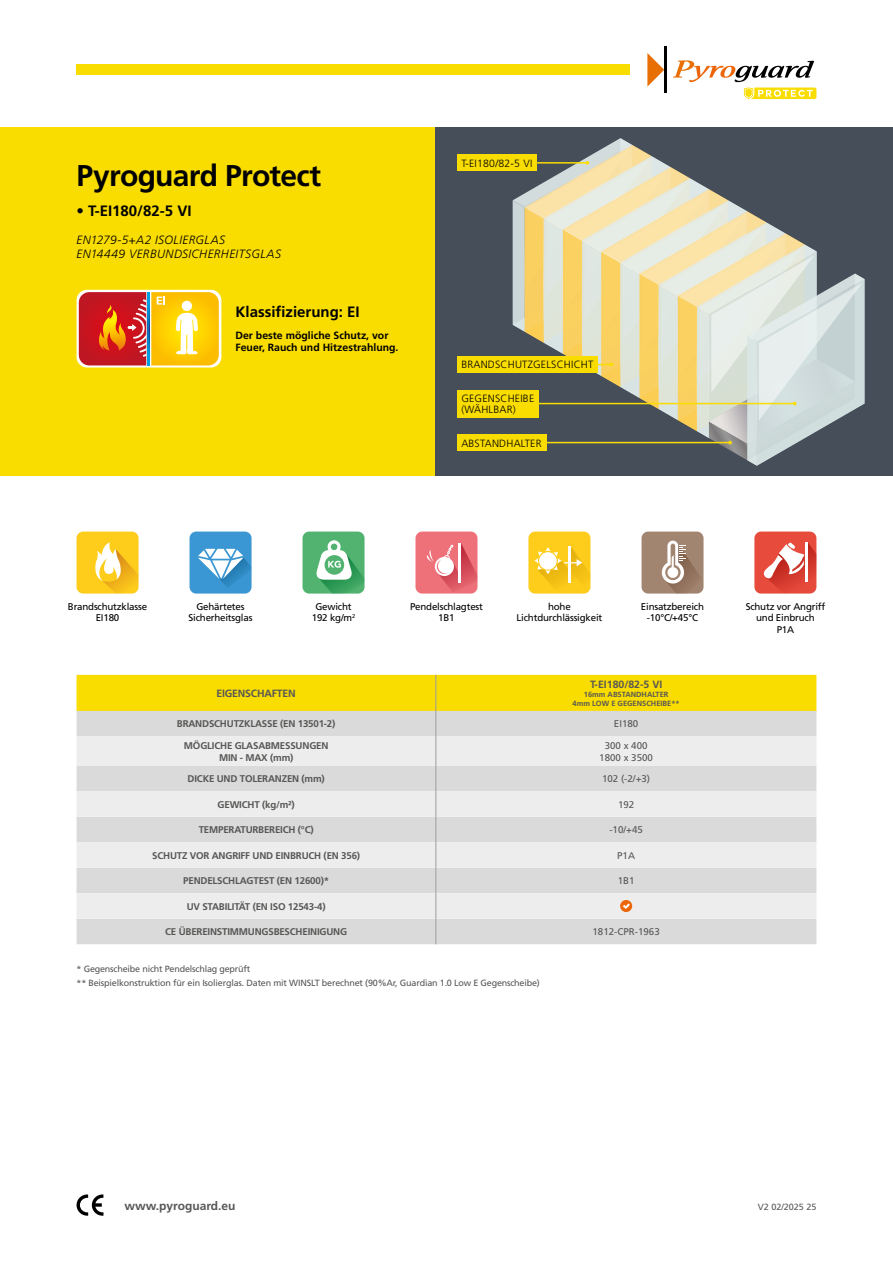
<style>
.page{position:relative;width:893px;height:1263px;background:#fff}
.page>*{position:absolute;margin:0;border:0;box-sizing:border-box;transform-origin:0 0}
.t1{font:700 30px "Frutiger LT Std";letter-spacing:-.025em;color:#000}
.t2{font:700 15px "Frutiger LT Std";color:#000}
.t3{font:italic 300 12px/14.4px "Frutiger LT Std";letter-spacing:.025em;color:#000}
.t4{font:700 12px "Frutiger LT Std";color:#575756}
.t5{font:300 10.5px/10.5px "Frutiger LT Std";letter-spacing:.02em;color:#000}
.t6{font:700 10.5px/12.6px "Frutiger LT Std";color:#000}
.t7{font:700 10.5px "Frutiger LT Std";color:#575756}
.t8{font:700 10.5px "Frutiger LT Std";letter-spacing:-.02em;color:#575756}
.t9{font:700 9.75px/11.7px "Frutiger LT Std";letter-spacing:-.02em;color:#575756;text-align:center}
.t10{font:9.75px/11.7px "Frutiger LT Std";letter-spacing:-.02em;color:#000;text-align:center}
.t11{font:9.75px/11.7px "Frutiger LT Std";color:#575756;text-align:center}
.t12{font:9px/13.5px "Frutiger LT Std";letter-spacing:-.02em;color:#575756}
.t13{font:9px "Frutiger LT Std";color:#575756}
.t14{font:700 7.5px/9px "Frutiger LT Std";color:#575756;text-align:center}
</style>
<div class="page">
<div style="left:77px;top:64px;width:553px;height:10px;background:#f9dc00"></div>
<div style="left:0;top:128px;width:436px;height:348px;background:#f9dc00"></div>
<div style="left:436px;top:128px;width:457px;height:348px;background:#464e59"></div>
<div style="left:302px;top:531px;width:62px;height:63px;background:#51b36f;border-radius:7px"></div>
<svg style="left:316px;top:540px;width:48px;height:54px"></svg>
<div style="left:77px;top:531px;width:62px;height:63px;background:#fecc1b;border-radius:7px"></div>
<svg style="left:95px;top:542px;width:44px;height:52px"></svg>
<div style="left:415px;top:531px;width:62px;height:63px;background:#ee717a;border-radius:7px"></div>
<svg style="left:427px;top:543px;width:50px;height:51px"></svg>
<div style="left:528px;top:531px;width:62px;height:63px;background:#fecc1b;border-radius:7px"></div>
<svg style="left:534px;top:546px;width:56px;height:47px"></svg>
<div style="left:190px;top:531px;width:61px;height:63px;background:#3a97d3;border-radius:7px"></div>
<svg style="left:198px;top:549px;width:53px;height:44px"></svg>
<svg style="left:647px;top:53px;width:17px;height:34px"></svg>
<hr style="left:664px;top:46px;width:2px;height:47px;background:#000">
<svg style="left:673px;top:60px;width:141px;height:22px"></svg>
<svg style="left:744px;top:88px;width:72px;height:11px"></svg>
<div style="left:457px;top:155px;width:80px;height:16px;background:#f9dc00"></div>
<svg style="left:77px;top:290px;width:144px;height:77px"></svg>
<svg style="left:79px;top:292px;width:140px;height:73px;background:#df822e"></svg>
<div style="left:457px;top:434px;width:90px;height:17px;background:#f9dc00"></div>
<svg style="left:513px;top:138px;width:352px;height:328px"></svg>
<div style="left:641px;top:531px;width:62px;height:62px;background:#a28571;border-radius:7px"></div>
<svg style="left:662px;top:541px;width:41px;height:52px"></svg>
<div style="left:754px;top:531px;width:62px;height:63px;background:#e64b3c;border-radius:7px"></div>
<svg style="left:760px;top:542px;width:56px;height:52px"></svg>
<div style="left:77px;top:919px;width:739px;height:25px;background:#dadada"></div>
<svg style="left:77px;top:736px;width:739px;height:183px;background:#e5e5e5"></svg>
<svg style="left:77px;top:675px;width:739px;height:61px;background:#ecdb59"></svg>
<hr style="left:435px;top:736px;width:1px;height:30px;background:#9d9d9c">
<svg style="left:435px;top:766px;width:1px;height:178px"></svg>
<hr style="left:435px;top:675px;width:1px;height:36px;background:#9d9d9c">
<div style="left:620px;top:900px;width:12px;height:12px;background:#ec6608;border-radius:50%"></div>
<svg style="left:623px;top:903px;width:7px;height:6px"></svg>
<div style="left:457px;top:356px;width:141px;height:17px;background:#f9dc00"></div>
<div style="left:457px;top:390px;width:82px;height:27px;background:#f9dc00"></div>
<svg style="left:77px;top:1194px;width:26px;height:22px"></svg>
<h1 class="t1" style="left:77px;top:158px;width:246px">Pyroguard Protect</h1>
<h2 class="t2" style="left:77px;top:202px;width:116px">• T-EI180/82-5 VI</h2>
<p class="t3" style="left:77px;top:232px;width:206px">EN1279-5+A2 ISOLIERGLAS<br>EN14449 VERBUNDSICHERHEITSGLAS</p>
<h2 class="t2" style="left:236px;top:303px;width:126px">Klassifizierung: EI</h2>
<p class="t6" style="left:236px;top:329px;width:164px">Der beste mögliche Schutz, vor<br>Feuer, Rauch und Hitzestrahlung.</p>
<p class="t5" style="left:461px;top:158px;width:73px">T-EI180/82-5 VI</p>
<p class="t5" style="left:461px;top:360px;width:133px">BRANDSCHUTZGELSCHICHT</p>
<p class="t5" style="left:461px;top:393px;width:74px">GEGENSCHEIBE (WÄHLBAR)</p>
<p class="t5" style="left:461px;top:438px;width:82px">ABSTANDHALTER</p>
<p class="t10" style="left:68px;top:600px;width:81px">Brandschutzklasse<br>EI180</p>
<p class="t10" style="left:189px;top:600px;width:65px">Gehärtetes<br>Sicherheitsglas</p>
<p class="t10" style="left:312px;top:600px;width:45px">Gewicht<br>192 kg/m<sup>2</sup></p>
<p class="t10" style="left:517px;top:600px;width:87px">hohe<br>Lichtdurchlässigkeit</p>
<p class="t10" style="left:410px;top:600px;width:74px">Pendelschlagtest<br>1B1</p>
<p class="t10" style="left:641px;top:600px;width:65px">Einsatzbereich -10°C/+45°C</p>
<p class="t10" style="left:746px;top:600px;width:81px">Schutz vor Angriff und Einbruch<br>P1A</p>
<p class="t8" style="left:217px;top:687px;width:81px">EIGENSCHAFTEN</p>
<p class="t7" style="left:590px;top:678px;width:74px">T-EI180/82-5 VI</p>
<p class="t14" style="left:573px;top:690px;width:109px">16mm ABSTANDHALTER<br>4mm LOW E GEGENSCHEIBE**</p>
<p class="t9" style="left:177px;top:718px;width:160px">BRANDSCHUTZKLASSE (EN 13501-2)</p>
<p class="t11" style="left:614px;top:718px;width:26px">EI180</p>
<p class="t9" style="left:184px;top:740px;width:146px">MÖGLICHE GLASABMESSUNGEN<br>MIN - MAX (mm)</p>
<p class="t11" style="left:599px;top:740px;width:55px">300 x 400<br>1800 x 3500</p>
<p class="t9" style="left:188px;top:773px;width:139px">DICKE UND TOLERANZEN (mm)</p>
<p class="t11" style="left:602px;top:773px;width:50px">102 (-2/+3)</p>
<p class="t9" style="left:218px;top:798px;width:79px">GEWICHT (kg/m²)</p>
<p class="t11" style="left:618px;top:798px;width:18px">192</p>
<p class="t9" style="left:199px;top:824px;width:116px">TEMPERATURBEREICH (°C)</p>
<p class="t11" style="left:609px;top:824px;width:35px">-10/+45</p>
<p class="t9" style="left:152px;top:849px;width:209px">SCHUTZ VOR ANGRIFF UND EINBRUCH (EN 356)</p>
<p class="t11" style="left:617px;top:849px;width:19px">P1A</p>
<p class="t9" style="left:183px;top:875px;width:147px">PENDELSCHLAGTEST (EN 12600)*</p>
<p class="t11" style="left:618px;top:875px;width:18px">1B1</p>
<p class="t9" style="left:187px;top:900px;width:140px">UV STABILITÄT (EN ISO 12543-4)</p>
<p class="t9" style="left:165px;top:926px;width:183px">CE ÜBEREINSTIMMUNGSBESCHEINIGUNG</p>
<p class="t11" style="left:593px;top:926px;width:69px">1812-CPR-1963</p>
<p class="t12" style="left:77px;top:962px;width:465px">* Gegenscheibe nicht Pendelschlag geprüft<br>** Beispielkonstruktion für ein Isolierglas. Daten mit WINSLT berechnet (90%Ar, Guardian 1.0 Low E Gegenscheibe)</p>
<p class="t4" style="left:125px;top:1198px;width:112px">www.pyroguard.eu</p>
<p class="t13" style="left:758px;top:1201px;width:60px">V2 02/2025 25</p>
</div>
